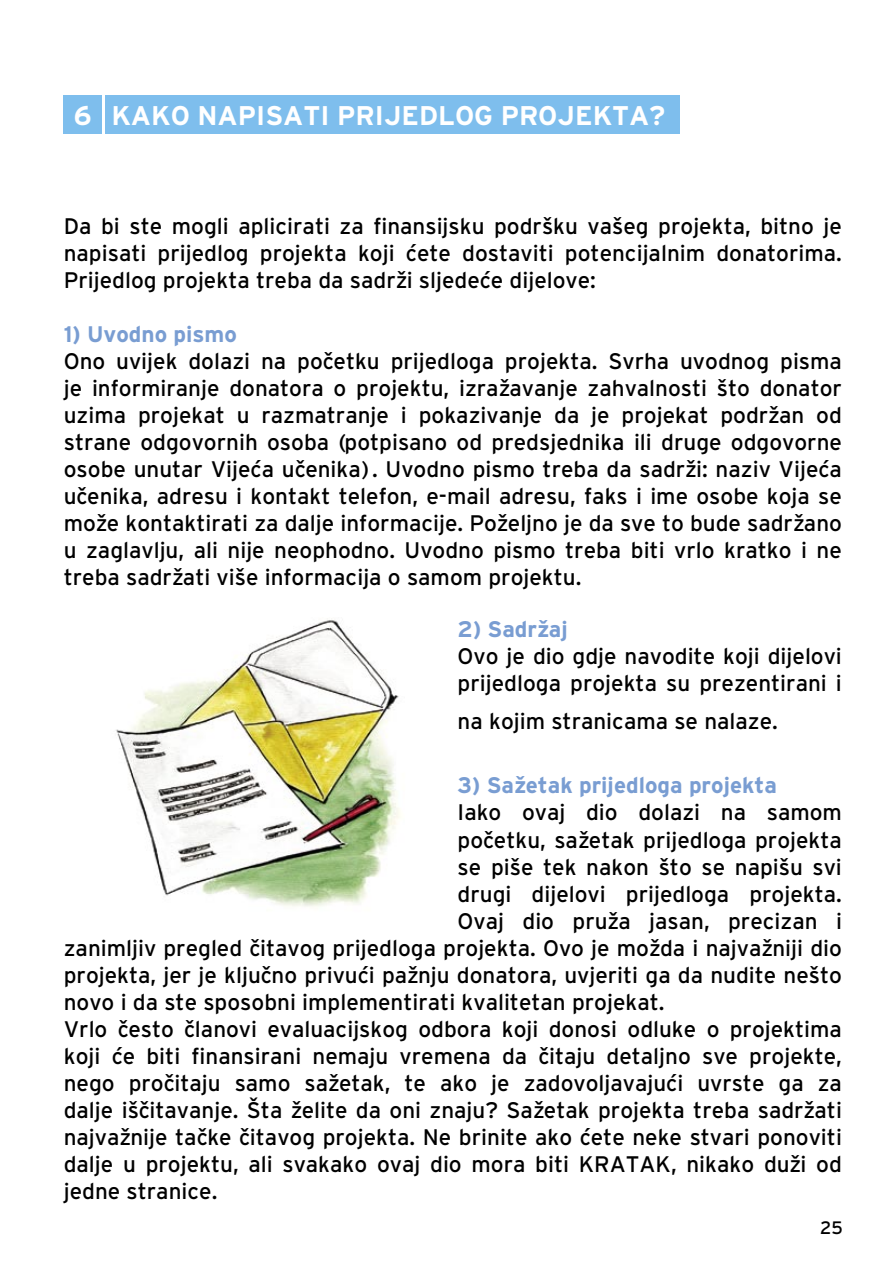
<style>
.page{position:relative;width:893px;height:1276px;background:#fff}
.page>*{position:absolute;margin:0;border:0;box-sizing:border-box;transform-origin:0 0}
.t1{font:27px "Interstate Bold BH";color:#fff}
.Plain_Text{font:22.5px/27px "Interstate Regular BH";color:#000;text-align:justify}
.Plain_Text-2{font:22.5px "Interstate Bold BH";color:#799dd2}
.t2{font:18px "Interstate Regular BH";color:#000}
</style>
<div class="page">
<div style="left:106px;top:96px;width:574px;height:38px;background:#7ebeed"></div>
<div style="left:64px;top:96px;width:38px;height:38px;background:#7ebeed"></div>
<img style="left:115px;top:620px;width:285px;height:287px">
<p class="t1" style="left:74px;top:100px;width:19px">6</p>
<p class="t1" style="left:112px;top:100px;width:555px">KAKO NAPISATI PRIJEDLOG PROJEKTA?</p>
<p class="Plain_Text" style="left:64px;top:212px;width:780px">Da bi ste mogli aplicirati za finansijsku podršku vašeg projekta, bitno je napisati prijedlog projekta koji ćete dostaviti potencijalnim donatorima.<br>Prijedlog projekta treba da sadrži sljedeće dijelove:</p>
<p class="Plain_Text-2" style="left:64px;top:321px;width:175px">1) Uvodno pismo</p>
<p class="Plain_Text" style="left:64px;top:347px;width:780px">Ono uvijek dolazi na početku prijedloga projekta. Svrha uvodnog pisma je informiranje donatora o projektu, izražavanje zahvalnosti što donator uzima projekat u razmatranje i pokazivanje da je projekat podržan od strane odgovornih osoba (potpisano od predsjednika ili druge odgovorne osobe unutar Vijeća učenika). Uvodno pismo treba da sadrži: naziv Vijeća učenika, adresu i kontakt telefon, e-mail adresu, faks i ime osobe koja se može kontaktirati za dalje informacije. Poželjno je da sve to bude sadržano u zaglavlju, ali nije neophodno. Uvodno pismo treba biti vrlo kratko i ne treba sadržati više informacija o samom projektu.</p>
<p class="Plain_Text-2" style="left:458px;top:616px;width:112px">2) Sadržaj</p>
<p class="Plain_Text" style="left:458px;top:642px;width:386px">Ovo je dio gdje navodite koji dijelovi prijedloga projekta su prezentirani i</p>
<p class="Plain_Text" style="left:458px;top:707px;width:322px">na kojim stranicama se nalaze.</p>
<p class="Plain_Text-2" style="left:458px;top:773px;width:321px">3) Sažetak prijedloga projekta</p>
<p class="Plain_Text" style="left:458px;top:799px;width:386px">Iako ovaj dio dolazi na samom</p>
<p class="Plain_Text" style="left:458px;top:826px;width:386px">početku, sažetak prijedloga projekta</p>
<p class="Plain_Text" style="left:458px;top:853px;width:386px">se piše tek nakon što se napišu svi</p>
<p class="Plain_Text" style="left:458px;top:880px;width:386px">drugi dijelovi prijedloga projekta.</p>
<p class="Plain_Text" style="left:458px;top:907px;width:386px">Ovaj dio pruža jasan, precizan i</p>
<p class="Plain_Text" style="left:64px;top:934px;width:780px">zanimljiv pregled čitavog prijedloga projekta. Ovo je možda i najvažniji dio</p>
<p class="Plain_Text" style="left:64px;top:961px;width:780px">projekta, jer je ključno privući pažnju donatora, uvjeriti ga da nudite nešto</p>
<p class="Plain_Text" style="left:64px;top:988px;width:602px">novo i da ste sposobni implementirati kvalitetan projekat.</p>
<p class="Plain_Text" style="left:64px;top:1015px;width:780px">Vrlo često članovi evaluacijskog odbora koji donosi odluke o projektima koji će biti finansirani nemaju vremena da čitaju detaljno sve projekte, nego pročitaju samo sažetak, te ako je zadovoljavajući uvrste ga za dalje iščitavanje. Šta želite da oni znaju? Sažetak projekta treba sadržati najvažnije tačke čitavog projekta. Ne brinite ako ćete neke stvari ponoviti dalje u projektu, ali svakako ovaj dio mora biti KRATAK, nikako duži od jedne stranice.</p>
<p class="t2" style="left:820px;top:1217px;width:24px">25</p>
</div>
